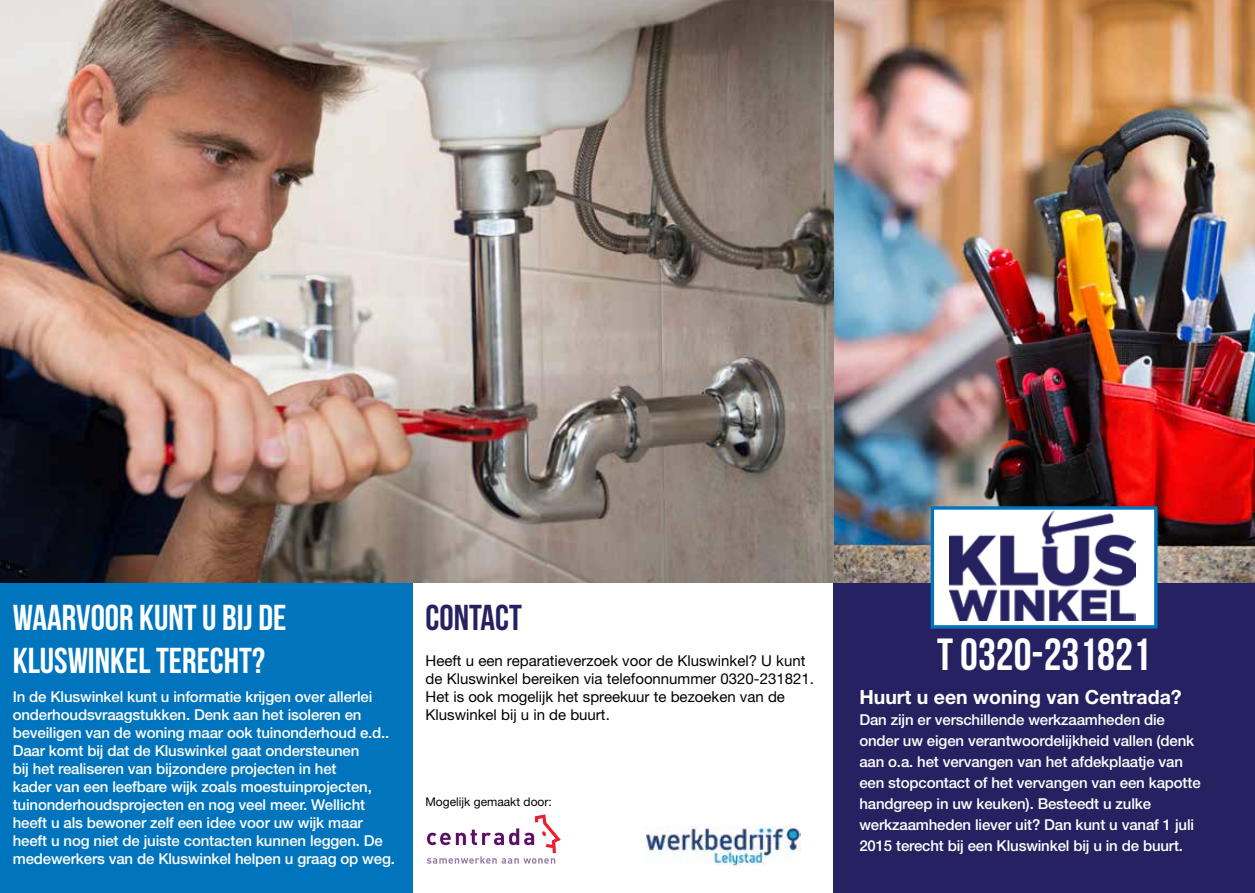
<style>
.page{position:relative;width:1255px;height:893px;background:#fff}
.page>*{position:absolute;margin:0;border:0;box-sizing:border-box;transform-origin:0 0}
.t1{font:45px "Bebas Neue";color:#fff}
.t2{font:36px/43.2px "Bebas Neue";color:#fff}
.t3{font:36px "Bebas Neue";color:#262262}
.t4{font:700 19.5px "Helvetica Neue LT Std";color:#fff}
.t5{font:500 15px/18px "Helvetica Neue LT Std";letter-spacing:-.01em;color:#fff}
.t6{font:15px/18px "Helvetica Neue LT Std";color:#000}
.t7{font:12px "Helvetica Neue LT Std";color:#000}
</style>
<div class="page">
<div style="left:833px;top:522px;width:421px;height:371px;background:#262262"></div>
<div style="left:0;top:522px;width:412px;height:371px;background:#0075be"></div>
<img style="left:645px;top:826px;width:155px;height:40px">
<svg style="left:427px;top:814px;width:133px;height:50px"></svg>
<img style="left:0;top:0;width:1254px;height:583px">
<div style="left:932px;top:508px;width:223px;height:119px;background:#fff"></div>
<img style="left:949px;top:510px;width:186px;height:110px">
<div style="left:930px;top:506px;width:227px;height:123px;border:3px solid #0075be"></div>
<h2 class="t2" style="left:13px;top:596px;width:275px">WAARVOOR KUNT U BIJ DE<br>KLUSWINKEL TERECHT?</h2>
<p class="t5" style="left:13px;top:688px;width:383px">In de Kluswinkel kunt u informatie krijgen over allerlei onderhoudsvraagstukken. Denk aan het isoleren en beveiligen van de woning maar ook tuinonderhoud e.d..<br>Daar komt bij dat de Kluswinkel gaat ondersteunen<br>bij het realiseren van bijzondere projecten in het<br>kader van een leefbare wijk zoals moestuinprojecten, tuinonderhoudsprojecten en nog veel meer. Wellicht heeft u als bewoner zelf een idee voor uw wijk maar heeft u nog niet de juiste contacten kunnen leggen. De medewerkers van de Kluswinkel helpen u graag op weg.</p>
<h2 class="t3" style="left:425px;top:598px;width:98px">CONTACT</h2>
<p class="t6" style="left:425px;top:651px;width:390px">Heeft u een reparatieverzoek voor de Kluswinkel? U kunt de Kluswinkel bereiken via telefoonnummer 0320-231821.<br>Het is ook mogelijk het spreekuur te bezoeken van de Kluswinkel bij u in de buurt.</p>
<p class="t7" style="left:425px;top:794px;width:128px">Mogelijk gemaakt door:</p>
<h1 class="t1" style="left:937px;top:630px;width:215px">T 0320-231821</h1>
<h3 class="t4" style="left:859px;top:685px;width:324px">Huurt u een woning van Centrada?</h3>
<p class="t5" style="left:859px;top:709px;width:343px;line-height:21px">Dan zijn er verschillende werkzaamheden die onder uw eigen verantwoordelijkheid vallen (denk aan o.a. het vervangen van het afdekplaatje van een stopcontact of het vervangen van een kapotte handgreep in uw keuken). Besteedt u zulke werkzaamheden liever uit? Dan kunt u vanaf 1 juli 2015 terecht bij een Kluswinkel bij u in de buurt.</p>
</div>
